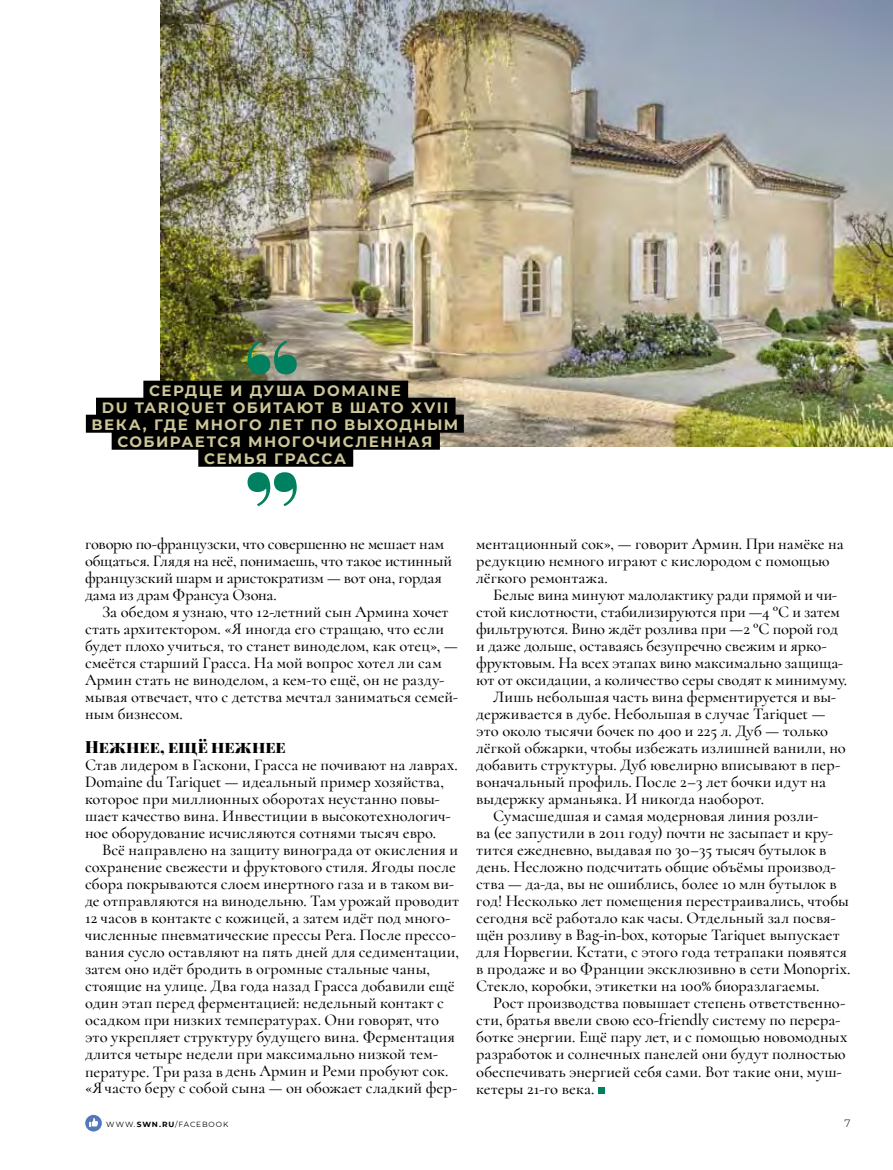
<style>
.page{position:relative;width:893px;height:1170px;background:#fff}
.page>*{position:absolute;margin:0;border:0;box-sizing:border-box;transform-origin:0 0}
.t1{font:500 16.5px/17px "Cormorant";letter-spacing:.005em;color:#000}
.t2{font:900 16.5px "Playfair Display SC";color:#000}
.t3{font:700 15px "Montserrat";letter-spacing:.095em;color:#ccc699}
.t4{font:300 10.5px "Montserrat";color:#000}
.t5{font:7.5px "Montserrat";letter-spacing:.12em;color:#000}
.s1{font-weight:700}
</style>
<div class="page">
<img style="left:161px;top:0;width:732px;height:446px">
<svg style="left:248px;top:340px;width:49px;height:34px"></svg>
<svg style="left:248px;top:472px;width:49px;height:34px"></svg>
<div style="left:143px;top:380px;width:265px;height:18px;background:#000"></div>
<div style="left:96px;top:397px;width:359px;height:18px;background:#000"></div>
<div style="left:86px;top:414px;width:378px;height:18px;background:#000"></div>
<div style="left:112px;top:431px;width:328px;height:18px;background:#000"></div>
<div style="left:198px;top:448px;width:155px;height:18px;background:#000"></div>
<div style="left:598px;top:1086px;width:6px;height:7px;background:#00805f"></div>
<svg style="left:85px;top:1114px;width:17px;height:17px"></svg>
<svg style="left:89px;top:1118px;width:9px;height:8px"></svg>
<p class="t3" style="left:149px;top:379px;width:253px">СЕРДЦЕ И ДУША DOMAINE</p>
<p class="t3" style="left:102px;top:396px;width:328px">DU TARIQUET ОБИТАЮТ В ШАТО XVII</p>
<p class="t3" style="left:92px;top:413px;width:368px">ВЕКА, ГДЕ МНОГО ЛЕТ ПО ВЫХОДНЫМ</p>
<p class="t3" style="left:117px;top:430px;width:317px">СОБИРАЕТСЯ МНОГОЧИСЛЕННАЯ</p>
<p class="t3" style="left:204px;top:447px;width:143px">СЕМЬЯ ГРАССА</p>
<p class="t1" style="left:85px;top:535px;width:369px">говорю по-французски, что совершенно не мешает нам общаться. Глядя на неё, понимаешь, что такое истинный французский шарм и аристократизм — вот она, гордая дама из драм Франсуа Озона.</p>
<p class="t1" style="left:85px;top:603px;width:375px;text-indent:17px">За обедом я узнаю, что 12-летний сын Армина хочет стать архитектором. «Я иногда его стращаю, что если будет плохо учиться, то станет виноделом, как отец», — смеётся старший Грасса. На мой вопрос хотел ли сам Армин стать не виноделом, а кем-то ещё, он не разду&shy;мывая отвечает, что с детства мечтал заниматься семей&shy;ным бизнесом.</p>
<p class="t2" style="left:85px;top:733px;width:202px">Нежнее, ещё нежнее</p>
<p class="t1" style="left:85px;top:756px;width:374px">Став лидером в Гаскони, Грасса не почивают на лаврах.<br>Domaine du Tariquet — идеальный пример хозяйства, которое при миллионных оборотах неустанно повы&shy;шает качество вина. Инвестиции в высокотехнологич&shy;ное оборудование исчисляются сотнями тысяч евро.</p>
<p class="t1" style="left:85px;top:841px;width:376px;text-indent:17px">Всё направлено на защиту винограда от окисления и сохранение свежести и фруктового стиля. Ягоды после сбора покрываются слоем инертного газа и в таком ви&shy;де отправляются на винодельню. Там урожай проводит 12 часов в контакте с кожицей, а затем идёт под много&shy;численные пневматические прессы Pera. После прессо&shy;вания сусло оставляют на пять дней для седиментации, затем оно идёт бродить в огромные стальные чаны, стоящие на улице. Два года назад Грасса добавили ещё один этап перед ферментацией: недельный контакт с осадком при низких температурах. Они говорят, что это укрепляет структуру будущего вина. Ферментация длится четыре недели при максимально низкой тем&shy;пературе. Три раза в день Армин и Реми пробуют сок. «Ячасто беру с собой сына — он обожает сладкий фер-</p>
<p class="t1" style="left:476px;top:535px;width:369px">ментационный сок», — говорит Армин. При намёке на редукцию немного играют с кислородом с помощью лёгкого ремонтажа.</p>
<p class="t1" style="left:493px;top:586px;width:345px">Белые вина минуют малолактику ради прямой и чи-</p>
<p class="t1" style="left:476px;top:603px;width:365px">стой кислотности, стабилизируются при —4 °C и затем</p>
<p class="t1" style="left:476px;top:620px;width:363px">фильтруются. Вино ждёт розлива при —2 °C порой год</p>
<p class="t1" style="left:476px;top:637px;width:352px">и даже дольше, оставаясь безупречно свежим и ярко-</p>
<p class="t1" style="left:476px;top:654px;width:369px">фруктовым. На всех этапах вино максимально защища-</p>
<p class="t1" style="left:476px;top:671px;width:372px">ют от оксидации, а количество серы сводят к минимуму.</p>
<p class="t1" style="left:493px;top:688px;width:344px">Лишь небольшая часть вина ферментируется и вы-</p>
<p class="t1" style="left:476px;top:705px;width:351px">держивается в дубе. Небольшая в случае Tariquet —</p>
<p class="t1" style="left:476px;top:722px;width:353px">это около тысячи бочек по 400 и 225 л. Дуб — только</p>
<p class="t1" style="left:476px;top:739px;width:371px">лёгкой обжарки, чтобы избежать излишней ванили, но</p>
<p class="t1" style="left:476px;top:756px;width:366px">добавить структуры. Дуб ювелирно вписывают в пер-</p>
<p class="t1" style="left:476px;top:773px;width:351px">воначальный профиль. После 2–3 лет бочки идут на</p>
<p class="t1" style="left:476px;top:790px;width:289px">выдержку арманьяка. И никогда наоборот.</p>
<p class="t1" style="left:493px;top:807px;width:327px">Сумасшедшая и самая модерновая линия розли-</p>
<p class="t1" style="left:476px;top:824px;width:358px">ва (ее запустили в 2011 году) почти не засыпает и кру-</p>
<p class="t1" style="left:476px;top:841px;width:352px">тится ежедневно, выдавая по 30–35 тысяч бутылок в</p>
<p class="t1" style="left:476px;top:858px;width:361px">день. Несложно подсчитать общие объёмы производ-</p>
<p class="t1" style="left:476px;top:875px;width:362px">ства — да-да, вы не ошиблись, более 10 млн бутылок в</p>
<p class="t1" style="left:476px;top:892px;width:374px">год! Несколько лет помещения перестраивались, чтобы</p>
<p class="t1" style="left:476px;top:909px;width:361px">сегодня всё работало как часы. Отдельный зал посвя-</p>
<p class="t1" style="left:476px;top:926px;width:365px">щён розливу в Bag-in-box, которые Tariquet выпускает</p>
<p class="t1" style="left:476px;top:943px;width:372px">для Норвегии. Кстати, с этого года тетрапаки появятся</p>
<p class="t1" style="left:476px;top:960px;width:376px">в продаже и во Франции эксклюзивно в сети Monoprix.</p>
<p class="t1" style="left:476px;top:977px;width:345px">Стекло, коробки, этикетки на 100% биоразлагаемы.</p>
<p class="t1" style="left:493px;top:994px;width:354px">Рост производства повышает степень ответственно-</p>
<p class="t1" style="left:476px;top:1011px;width:366px">сти, братья ввели свою eco-friendly систему по перера-</p>
<p class="t1" style="left:476px;top:1028px;width:372px">ботке энергии. Ещё пару лет, и с помощью новомодных</p>
<p class="t1" style="left:476px;top:1045px;width:371px">разработок и солнечных панелей они будут полностью</p>
<p class="t1" style="left:476px;top:1062px;width:367px">обеспечивать энергией себя сами. Вот такие они, муш-</p>
<p class="t1" style="left:476px;top:1079px;width:120px">кетеры 21-го века.</p>
<p class="t5" style="left:106px;top:1119px;width:124px">WWW.<span class="s1">SWN.RU</span>/FACEBOOK</p>
<p class="t4" style="left:844px;top:1116px;width:8px">7</p>
</div>
